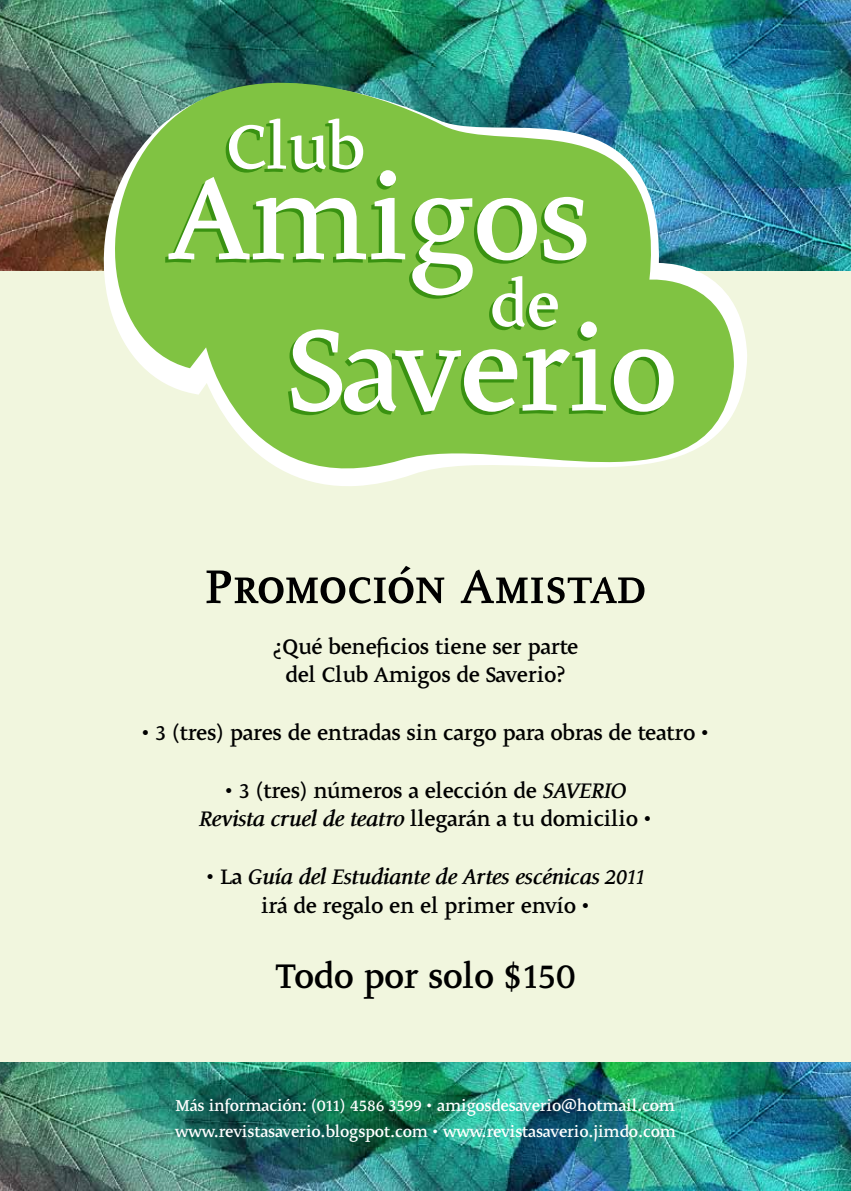
<style>
.page{position:relative;width:851px;height:1191px;background:#fff}
.page>*{position:absolute;margin:0;border:0;box-sizing:border-box;transform-origin:0 0}
.t1{font:700 54px "Malena";letter-spacing:.02em;color:#000}
.t2{font:700 39px "Malena";color:#000}
.t3{font:700 24px/28.8px "Malena";color:#000;text-align:center}
.t4{font:italic 700 24px/28.8px "Malena";color:#000;text-align:center}
.t5{font:700 18px/25.5px "Malena";color:#fff}
.s1{font-style:italic}
.s2{font-style:normal}
</style>
<div class="page">
<div style="left:0;top:0;width:850px;height:1191px;background:#f1f6de"></div>
<img style="left:0;top:0;width:850px;height:271px">
<img style="left:0;top:1062px;width:850px;height:129px">
<img style="left:733px;top:82px;width:14px;height:331px">
<img style="left:88px;top:56px;width:645px;height:430px">
<svg style="left:165px;top:119px;width:508px;height:296px;background:#93ca6c"></svg>
<h1 class="t1" style="left:206px;top:557px;width:440px">Promoción Amistad</h1>
<p class="t3" style="left:273px;top:632px;width:306px">¿Qué beneficios tiene ser parte del Club Amigos de Saverio?</p>
<p class="t3" style="left:142px;top:719px;width:569px">• 3 (tres) pares de entradas sin cargo para obras de teatro •</p>
<p class="t3" style="left:199px;top:776px;width:454px">• 3 (tres) números a elección de <span class="s1">SAVERIO<br>Revista cruel de teatro</span> llegarán a tu domicilio •</p>
<p class="t4" style="left:206px;top:863px;width:439px"><span class="s2">• La</span> Guía del Estudiante de Artes escénicas 2011 <span class="s2">irá de regalo en el primer envío •</span></p>
<h2 class="t2" style="left:275px;top:955px;width:302px">Todo por solo $150</h2>
<p class="t5" style="left:175px;top:1093px;width:502px">Más información: (011) 4586 3599 • amigosdesaverio@hotmail.com www.revistasaverio.blogspot.com • www.revistasaverio.jimdo.com</p>
</div>
